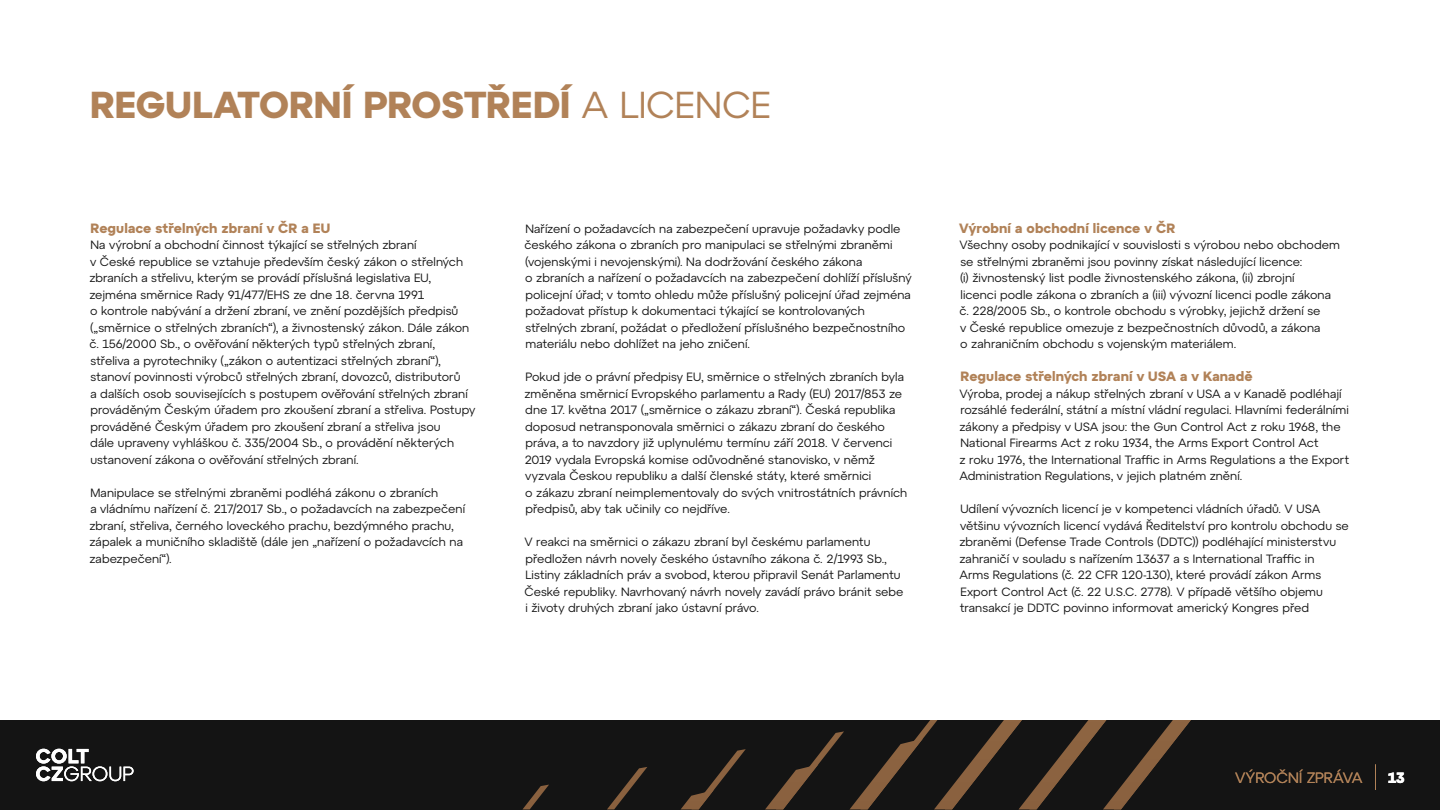
<style>
.page{position:relative;width:1440px;height:810px;background:#fff}
.page>*{position:absolute;margin:0;border:0;box-sizing:border-box;transform-origin:0 0}
.t1{font:700 37.5px "Atyp Colt CZ";letter-spacing:-.005em;color:#b18258}
.t2{font:15px "Atyp Colt CZ";color:#b18258}
.t3{font:700 15px "Atyp Colt CZ";color:#fff}
.t4{font:700 13.5px "Atyp Colt CZ";letter-spacing:.005em;color:#b18258}
.t5{font:12px/16.5px "Atyp Colt CZ";color:#141414}
.s1{font-weight:400}
</style>
<div class="page">
<div style="left:0;top:720px;width:1440px;height:90px;background:#141414"></div>
<svg style="left:523px;top:785px;width:26px;height:24px"></svg>
<svg style="left:607px;top:767px;width:40px;height:42px"></svg>
<svg style="left:681px;top:749px;width:65px;height:60px"></svg>
<svg style="left:765px;top:731px;width:79px;height:78px"></svg>
<svg style="left:850px;top:720px;width:341px;height:89px"></svg>
<svg style="left:1375px;top:764px;width:1px;height:26px"></svg>
<svg style="left:36px;top:749px;width:98px;height:32px"></svg>
<h1 class="t1" style="left:90px;top:75px;width:683px">REGULATORNÍ PROSTŘEDÍ <span class="s1">A LICENCE</span></h1>
<p class="t4" style="left:91px;top:217px;width:241px">Regulace střelných zbraní v ČR a EU</p>
<p class="t5" style="left:89px;top:236px;width:387px">Na výrobní a obchodní činnost týkající se střelných zbraní<br>v České republice se vztahuje především český zákon o střelných zbraních a střelivu, kterým se provádí příslušná legislativa EU, zejména směrnice Rady 91/477/EHS ze dne 18. června 1991<br>o kontrole nabývání a držení zbraní, ve znění pozdějších předpisů („směrnice o střelných zbraních“), a živnostenský zákon. Dále zákon č. 156/2000 Sb., o ověřování některých typů střelných zbraní, střeliva a pyrotechniky („zákon o autentizaci střelných zbraní“), stanoví povinnosti výrobců střelných zbraní, dovozců, distributorů<br>a dalších osob souvisejících s postupem ověřování střelných zbraní prováděným Českým úřadem pro zkoušení zbraní a střeliva. Postupy prováděné Českým úřadem pro zkoušení zbraní a střeliva jsou<br>dále upraveny vyhláškou č. 335/2004 Sb., o provádění některých ustanovení zákona o ověřování střelných zbraní.</p>
<p class="t5" style="left:89px;top:483px;width:377px">Manipulace se střelnými zbraněmi podléhá zákonu o zbraních<br>a vládnímu nařízení č. 217/2017 Sb., o požadavcích na zabezpečení zbraní, střeliva, černého loveckého prachu, bezdýmného prachu, zápalek a muničního skladiště (dále jen „nařízení o požadavcích na zabezpečení“).</p>
<p class="t5" style="left:525px;top:219px;width:389px">Nařízení o požadavcích na zabezpečení upravuje požadavky podle českého zákona o zbraních pro manipulaci se střelnými zbraněmi (vojenskými i nevojenskými). Na dodržování českého zákona<br>o zbraních a nařízení o požadavcích na zabezpečení dohlíží příslušný policejní úřad; v tomto ohledu může příslušný policejní úřad zejména požadovat přístup k dokumentaci týkající se kontrolovaných střelných zbraní, požádat o předložení příslušného bezpečnostního materiálu nebo dohlížet na jeho zničení.</p>
<p class="t5" style="left:524px;top:368px;width:384px">Pokud jde o právní předpisy EU, směrnice o střelných zbraních byla změněna směrnicí Evropského parlamentu a Rady (EU) 2017/853 ze dne 17. května 2017 („směrnice o zákazu zbraní“). Česká republika doposud netransponovala směrnici o zákazu zbraní do českého práva, a to navzdory již uplynulému termínu září 2018. V červenci 2019 vydala Evropská komise odůvodněné stanovisko, v němž vyzvala Českou republiku a další členské státy, které směrnici<br>o zákazu zbraní neimplementovaly do svých vnitrostátních právních předpisů, aby tak učinily co nejdříve.</p>
<p class="t5" style="left:524px;top:533px;width:381px">V reakci na směrnici o zákazu zbraní byl českému parlamentu předložen návrh novely českého ústavního zákona č. 2/1993 Sb., Listiny základních práv a svobod, kterou připravil Senát Parlamentu České republiky. Navrhovaný návrh novely zavádí právo bránit sebe i životy druhých zbraní jako ústavní právo.</p>
<p class="t4" style="left:959px;top:217px;width:217px">Výrobní a obchodní licence v ČR</p>
<p class="t5" style="left:959px;top:236px;width:382px">Všechny osoby podnikající v souvislosti s výrobou nebo obchodem se střelnými zbraněmi jsou povinny získat následující licence:<br>(i) živnostenský list podle živnostenského zákona, (ii) zbrojní<br>licenci podle zákona o zbraních a (iii) vývozní licenci podle zákona č. 228/2005 Sb., o kontrole obchodu s výrobky, jejichž držení se<br>v České republice omezuje z bezpečnostních důvodů, a zákona<br>o zahraničním obchodu s vojenským materiálem.</p>
<p class="t4" style="left:961px;top:366px;width:293px">Regulace střelných zbraní v USA a v Kanadě</p>
<p class="t5" style="left:959px;top:384px;width:392px">Výroba, prodej a nákup střelných zbraní v USA a v Kanadě podléhají rozsáhlé federální, státní a místní vládní regulaci. Hlavními federálními zákony a předpisy v USA jsou: the Gun Control Act z roku 1968, the National Firearms Act z roku 1934, the Arms Export Control Act<br>z roku 1976, the International Traffic in Arms Regulations a the Export Administration Regulations, v jejich platném znění.</p>
<p class="t5" style="left:959px;top:500px;width:391px">Udílení vývozních licencí je v kompetenci vládních úřadů. V USA většinu vývozních licencí vydává Ředitelství pro kontrolu obchodu se zbraněmi (Defense Trade Controls (DDTC)) podléhající ministerstvu zahraničí v souladu s nařízením 13637 a s International Traffic in<br>Arms Regulations (č. 22 CFR 120-130), které provádí zákon Arms Export Control Act (č. 22 U.S.C. 2778). V případě většího objemu transakcí je DDTC povinno informovat americký Kongres před</p>
<p class="t2" style="left:1235px;top:766px;width:129px">VÝROČNÍ ZPRÁVA</p>
<p class="t3" style="left:1388px;top:766px;width:18px">13</p>
</div>
